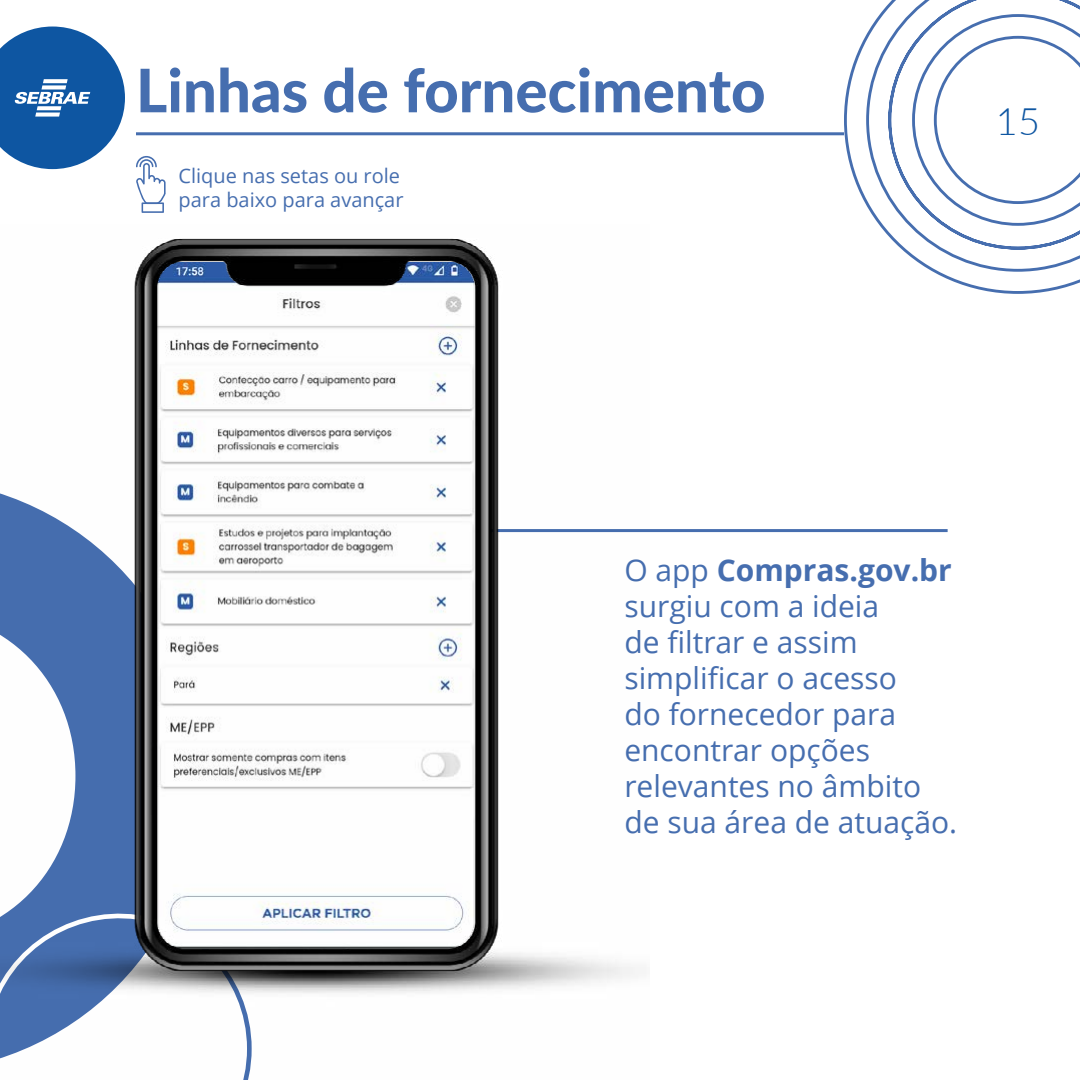
<style>
.page{position:relative;width:1080px;height:1080px;background:#fff}
.page>*{position:absolute;margin:0;border:0;box-sizing:border-box;transform-origin:0 0}
.t1{font:800 60px "Lato";color:#466eaf}
.t2{font:300 37.9px "Lato";color:#0e56a2}
.t3{font:30px/36px "Open Sans";color:#466eaf}
.t4{font:20px/24px "Open Sans";color:#466eaf}
.s1{font-weight:700}
</style>
<div class="page">
<svg style="left:843px;top:0;width:237px;height:294px"></svg>
<svg style="left:0;top:27px;width:125px;height:142px"></svg>
<hr style="left:136px;top:132px;width:708px;height:3px;background:#466eaf">
<svg style="left:136px;top:156px;width:30px;height:57px"></svg>
<hr style="left:392px;top:529px;width:556px;height:3px;background:#466eaf">
<img style="left:0;top:238px;width:650px;height:842px">
<h1 class="t1" style="left:136px;top:46px;width:631px">Linhas de fornecimento</h1>
<p class="t4" style="left:179px;top:163px;width:227px">Clique nas setas ou role para baixo para avançar</p>
<p class="t2" style="left:996px;top:95px;width:46px">15</p>
<p class="t3" style="left:624px;top:551px;width:334px">O app <span class="s1">Compras.gov.br </span>surgiu com a ideia<br>de filtrar e assim simplificar o acesso<br>do fornecedor para encontrar opções relevantes no âmbito de sua área de atuação.</p>
</div>
